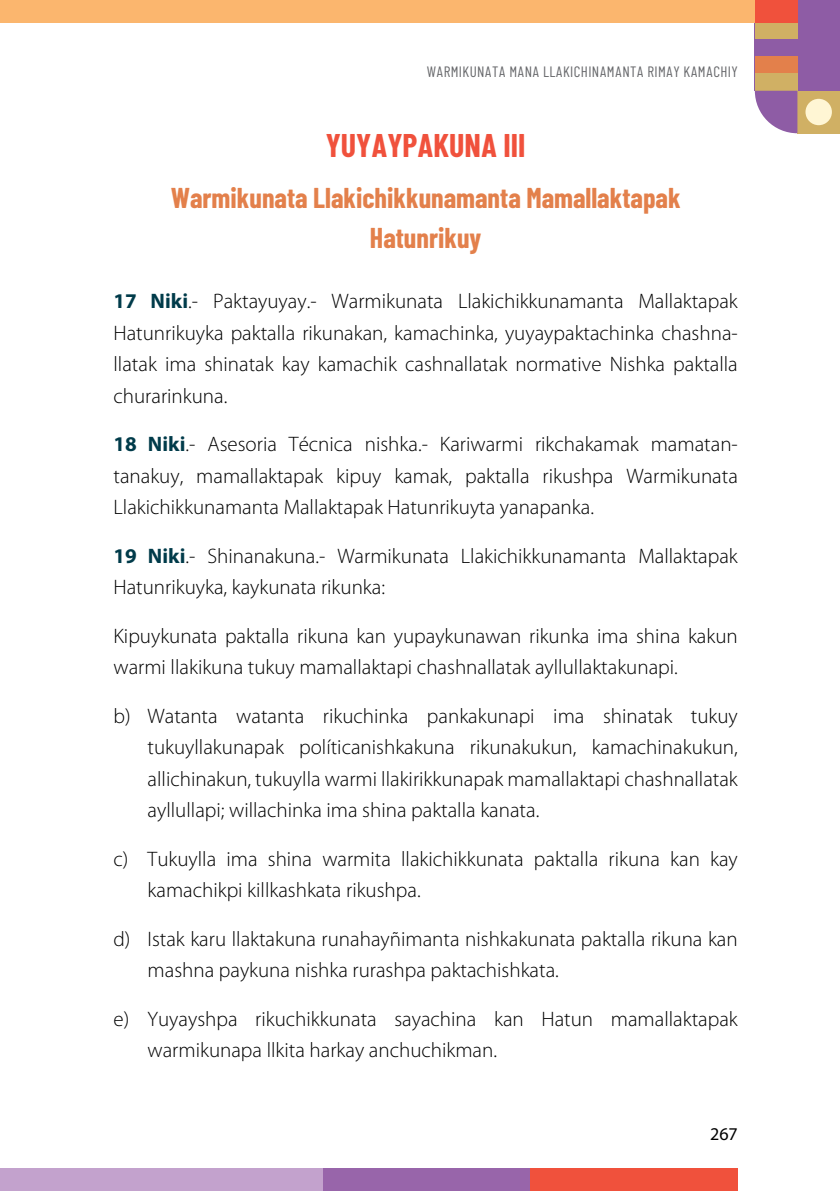
<style>
.page{position:relative;width:840px;height:1191px;background:#fff}
.page>*{position:absolute;margin:0;border:0;box-sizing:border-box;transform-origin:0 0}
.t1{font:700 32px "Barlow Condensed";color:#f0513c}
.t2{font:700 28px/40px "Barlow Condensed";color:#e3804b;text-align:center}
.t3{font:300 21px/31.6px "Myriad Pro";color:#000}
.t4{font:18px "Myriad Pro";color:#000}
.t5{font:15px "Barlow Condensed";letter-spacing:.025em;color:#67686b}
.s1{font-weight:700;color:#003b4a}
</style>
<div class="page">
<div style="left:322px;top:1168px;width:208px;height:23px;background:#9865aa"></div>
<div style="left:530px;top:1168px;width:207px;height:23px;background:#f0513c"></div>
<div style="left:0;top:1168px;width:322px;height:23px;background:#c3a2cd"></div>
<div style="left:754px;top:0;width:85px;height:91px;background:#8e5ca5"></div>
<div style="left:0;top:0;width:754px;height:23px;background:#fbb66e"></div>
<div style="left:754px;top:23px;width:43px;height:17px;background:#d0b064"></div>
<div style="left:754px;top:0;width:43px;height:23px;background:#f0513c"></div>
<div style="left:754px;top:57px;width:43px;height:17px;background:#e3804b"></div>
<div style="left:754px;top:74px;width:43px;height:17px;background:#d0b064"></div>
<div style="left:797px;top:91px;width:42px;height:42px;background:#d0b064"></div>
<div style="left:805px;top:99px;width:26px;height:26px;background:#fff6d4;border-radius:50%"></div>
<svg style="left:754px;top:91px;width:43px;height:42px"></svg>
<p class="t5" style="left:426px;top:62px;width:312px">WARMIKUNATA MANA LLAKICHINAMANTA RIMAY KAMACHIY</p>
<h1 class="t1" style="left:325px;top:125px;width:201px">YUYAYPAKUNA III</h1>
<h2 class="t2" style="left:171px;top:177px;width:511px">Warmikunata Llakichikkunamanta Mamallaktapak<br>Hatunrikuy</h2>
<p class="t3" style="left:113px;top:285px;width:625px;text-align:justify"><span class="s1">17 Niki</span>.- Paktayuyay.- Warmikunata Llakichikkunamanta Mallaktapak Hatunrikuyka paktalla rikunakan, kamachinka, yuyaypaktachinka chashna&shy;llatak ima shinatak kay kamachik cashnallatak normative Nishka paktalla churarinkuna.</p>
<p class="t3" style="left:113px;top:428px;width:625px;text-align:justify"><span class="s1">18 Niki</span>.- Asesoria Técnica nishka.- Kariwarmi rikchakamak mamatan&shy;tanakuy, mamallaktapak kipuy kamak, paktalla rikushpa Warmikunata Llakichikkunamanta Mallaktapak Hatunrikuyta yanapanka.</p>
<p class="t3" style="left:113px;top:539px;width:625px"><span class="s1">19 Niki</span>.- Shinanakuna.- Warmikunata Llakichikkunamanta Mallaktapak<br>Hatunrikuyka, kaykunata rikunka:</p>
<p class="t3" style="left:113px;top:619px;width:625px">Kipuykunata paktalla rikuna kan yupaykunawan rikunka ima shina kakun warmi llakikuna tukuy mamallaktapi chashnallatak ayllullaktakunapi.</p>
<p class="t3" style="left:147px;top:699px;width:591px;text-align:justify;text-indent:-34px">b) Watanta watanta rikuchinka pankakunapi ima shinatak tukuy tukuyllakunapak políticanishkakuna rikunakukun, kamachinakukun, allichinakun, tukuylla warmi llakirikkunapak mamallaktapi chashnallatak ayllullapi; willachinka ima shina paktalla kanata.</p>
<p class="t3" style="left:147px;top:842px;width:591px;text-indent:-34px">c) Tukuylla ima shina warmita llakichikkunata paktalla rikuna kan kay kamachikpi killkashkata rikushpa.</p>
<p class="t3" style="left:147px;top:922px;width:591px;text-indent:-34px">d) Istak karu llaktakuna runahayñimanta nishkakunata paktalla rikuna kan mashna paykuna nishka rurashpa paktachishkata.</p>
<p class="t3" style="left:147px;top:1002px;width:591px;text-indent:-34px">e) Yuyayshpa rikuchikkunata sayachina kan Hatun mamallaktapak warmikunapa llkita harkay anchuchikman.</p>
<p class="t4" style="left:709px;top:1123px;width:29px">267</p>
</div>
